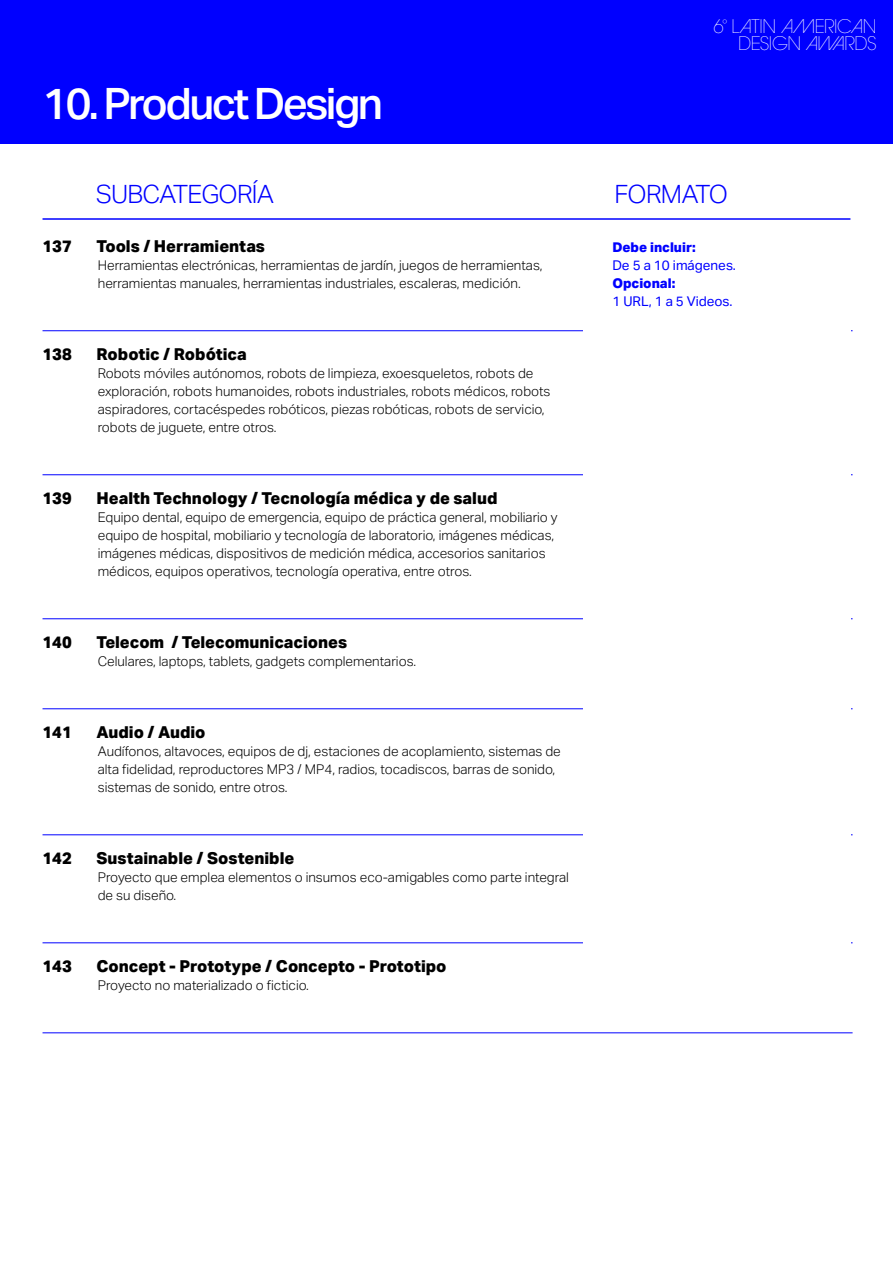
<style>
.page{position:relative;width:893px;height:1263px;background:#fff}
.page>*{position:absolute;margin:0;border:0;box-sizing:border-box;transform-origin:0 0}
.t1{font:500 43.5px "Aktiv Grotesk";letter-spacing:-.06em;color:#fff}
.t2{font:300 25.35px "Aktiv Grotesk";letter-spacing:-.03em;color:#00f}
.t3{font:200 18.6px/16.4px "ITC Avant Garde Pro";letter-spacing:-.02em;color:#fff;text-align:right}
.t4{font:800 16.5px "Aktiv Grotesk";color:#000}
.t5{font:300 13.5px/18px "Aktiv Grotesk";color:#000}
.t6{font:13.5px "Aktiv Grotesk";color:#00f}
.t7{font:800 13.5px "Aktiv Grotesk";color:#00f}
</style>
<div class="page">
<div style="left:0;top:0;width:893px;height:144px;background:#00f"></div>
<hr style="left:43px;top:330px;width:810px;height:1px;background:#00f">
<hr style="left:43px;top:474px;width:810px;height:1px;background:#00f">
<hr style="left:43px;top:618px;width:810px;height:1px;background:#00f">
<hr style="left:43px;top:708px;width:810px;height:1px;background:#00f">
<hr style="left:43px;top:834px;width:810px;height:1px;background:#00f">
<hr style="left:43px;top:942px;width:810px;height:1px;background:#00f">
<hr style="left:43px;top:1032px;width:810px;height:1px;background:#00f">
<hr style="left:43px;top:218px;width:807px;height:2px;background:#00f">
<div style="left:583px;top:234px;width:267px;height:791px;background:#fff"></div>
<h1 class="t1" style="left:43px;top:77px;width:342px">10. Product Design</h1>
<h3 class="t3" style="left:713px;top:18px;width:165px">6<sup>º</sup> LATIN AMERICAN<br>DESIGN AWARDS</h3>
<h2 class="t2" style="left:96px;top:179px;width:180px">SUBCATEGORÍA</h2>
<h2 class="t2" style="left:614px;top:179px;width:115px">FORMATO</h2>
<p class="t4" style="left:43px;top:236px;width:31px">137</p>
<p class="t4" style="left:97px;top:236px;width:170px">Tools / Herramientas</p>
<p class="t5" style="left:98px;top:256px;width:446px">Herramientas electrónicas, herramientas de jardín, juegos de herramientas, herramientas manuales, herramientas industriales, escaleras, medición.</p>
<p class="t4" style="left:43px;top:344px;width:31px">138</p>
<p class="t4" style="left:97px;top:344px;width:152px">Robotic / Robótica</p>
<p class="t5" style="left:98px;top:364px;width:454px">Robots móviles autónomos, robots de limpieza, exoesqueletos, robots de exploración, robots humanoides, robots industriales, robots médicos, robots aspiradores, cortacéspedes robóticos, piezas robóticas, robots de servicio, robots de juguete, entre otros.</p>
<p class="t4" style="left:43px;top:488px;width:31px">139</p>
<p class="t4" style="left:97px;top:488px;width:402px">Health Technology / Tecnología médica y de salud</p>
<p class="t5" style="left:98px;top:508px;width:461px">Equipo dental, equipo de emergencia, equipo de práctica general, mobiliario y equipo de hospital, mobiliario y tecnología de laboratorio, imágenes médicas, imágenes médicas, dispositivos de medición médica, accesorios sanitarios médicos, equipos operativos, tecnología operativa, entre otros.</p>
<p class="t4" style="left:43px;top:632px;width:31px">140</p>
<p class="t4" style="left:97px;top:632px;width:252px">Telecom / Telecomunicaciones</p>
<p class="t5" style="left:98px;top:652px;width:320px">Celulares, laptops, tablets, gadgets complementarios.</p>
<p class="t4" style="left:43px;top:722px;width:31px">141</p>
<p class="t4" style="left:97px;top:722px;width:111px">Audio / Audio</p>
<p class="t5" style="left:98px;top:742px;width:464px">Audífonos, altavoces, equipos de dj, estaciones de acoplamiento, sistemas de alta fidelidad, reproductores MP3 / MP4, radios, tocadiscos, barras de sonido, sistemas de sonido, entre otros.</p>
<p class="t4" style="left:43px;top:848px;width:31px">142</p>
<p class="t4" style="left:97px;top:848px;width:199px">Sustainable / Sostenible</p>
<p class="t5" style="left:98px;top:868px;width:473px">Proyecto que emplea elementos o insumos eco-amigables como parte integral de su diseño.</p>
<p class="t4" style="left:43px;top:956px;width:31px">143</p>
<p class="t4" style="left:97px;top:956px;width:351px">Concept - Prototype / Concepto - Prototipo</p>
<p class="t5" style="left:98px;top:976px;width:213px">Proyecto no materializado o ficticio.</p>
<p class="t7" style="left:612px;top:239px;width:85px">Debe incluir:</p>
<p class="t6" style="left:612px;top:257px;width:125px">De 5 a 10 imágenes.</p>
<p class="t7" style="left:612px;top:275px;width:64px">Opcional:</p>
<p class="t6" style="left:612px;top:293px;width:122px">1 URL, 1 a 5 Videos.</p>
</div>
